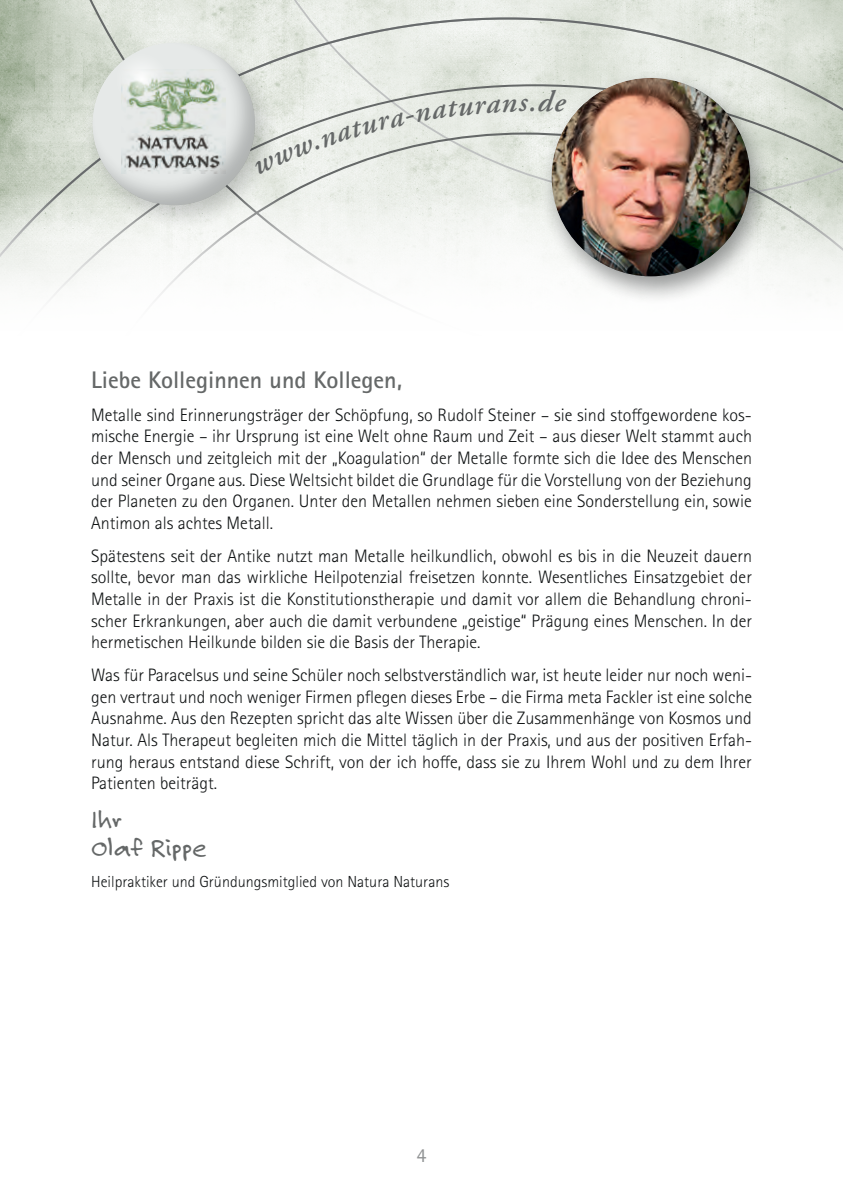
<style>
.page{position:relative;width:843px;height:1194px;background:#fff}
.page>*{position:absolute;margin:0;border:0;box-sizing:border-box;transform-origin:0 0}
.t1{font:italic 600 30px "Adobe Garamond Pro";color:#656868}
.t2{font:28px/28px "Felt Tip Roman";color:#656868}
.t3{font:700 24px "Rotis Sans Serif Std";color:#656868}
.t4{font:20px "Rotis Sans Serif Std";color:#919394}
.t5{font:300 18px/21.6px "Rotis Sans Serif Std";color:#101314;text-align:justify}
.t6{font:300 16px "Rotis Sans Serif Std";color:#101314}
</style>
<div class="page">
<svg style="left:23px;top:0;width:819px;height:17px;background:#e0e5dc"></svg>
<svg style="left:0;top:17px;width:842px;height:67px;background:#dadfd7"></svg>
<svg style="left:0;top:84px;width:842px;height:109px;background:#d2d8ce"></svg>
<div style="left:81px;top:33px;width:199px;height:200px;background:#101314;opacity:.21"></div>
<div style="left:90px;top:42px;width:166px;height:164px;background:#101314;opacity:.25"></div>
<img style="left:121px;top:70px;width:104px;height:103px">
<div style="left:538px;top:69px;width:235px;height:236px;background:#101314;opacity:.43"></div>
<div style="left:548px;top:78px;width:204px;height:200px;background:#101314;opacity:.6"></div>
<svg style="left:109px;top:47px;width:64px;height:63px;background:#d9e0d8"></svg>
<svg style="left:839px;top:0;width:4px;height:3px"></svg>
<svg style="left:254px;top:99px;width:274px;height:76px;background:#e1e5df"></svg>
<svg style="left:538px;top:90px;width:28px;height:22px"></svg>
<h1 class="t1" style="left:529px;top:84px;width:9px">.</h1>
<h3 class="t3" style="left:91px;top:365px;width:312px">Liebe Kolleginnen und Kollegen,</h3>
<p class="t5" style="left:91px;top:404px;width:662px">Metalle sind Erinnerungsträger der Schöpfung, so Rudolf Steiner – sie sind stoffgewordene kos&shy;mische Energie – ihr Ursprung ist eine Welt ohne Raum und Zeit – aus dieser Welt stammt auch der Mensch und zeitgleich mit der „Koagulation“ der Metalle formte sich die Idee des Menschen und seiner Organe aus. Diese Weltsicht bildet die Grundlage für die Vorstellung von der Beziehung der Planeten zu den Organen. Unter den Metallen nehmen sieben eine Sonderstellung ein, sowie Antimon als achtes Metall.</p>
<p class="t5" style="left:91px;top:545px;width:662px">Spätestens seit der Antike nutzt man Metalle heilkundlich, obwohl es bis in die Neuzeit dauern sollte, bevor man das wirkliche Heilpotenzial freisetzen konnte. Wesentliches Einsatzgebiet der Metalle in der Praxis ist die Konstitutionstherapie und damit vor allem die Behandlung chroni&shy;scher Erkrankungen, aber auch die damit verbundene „geistige“ Prägung eines Menschen. In der hermetischen Heilkunde bilden sie die Basis der Therapie.</p>
<p class="t5" style="left:91px;top:664px;width:662px">Was für Paracelsus und seine Schüler noch selbstverständlich war, ist heute leider nur noch weni&shy;gen vertraut und noch weniger Firmen pflegen dieses Erbe – die Firma meta Fackler ist eine solche Ausnahme. Aus den Rezepten spricht das alte Wissen über die Zusammenhänge von Kosmos und Natur. Als Therapeut begleiten mich die Mittel täglich in der Praxis, und aus der positiven Erfah&shy;rung heraus entstand diese Schrift, von der ich hoffe, dass sie zu Ihrem Wohl und zu dem Ihrer Patienten beiträgt.</p>
<h2 class="t2" style="left:91px;top:806px;width:117px">Ihr<br>Olaf Rippe</h2>
<p class="t6" style="left:91px;top:872px;width:359px">Heilpraktiker und Gründungsmitglied von Natura Naturans</p>
<p class="t4" style="left:416px;top:1144px;width:11px">4</p>
</div>
